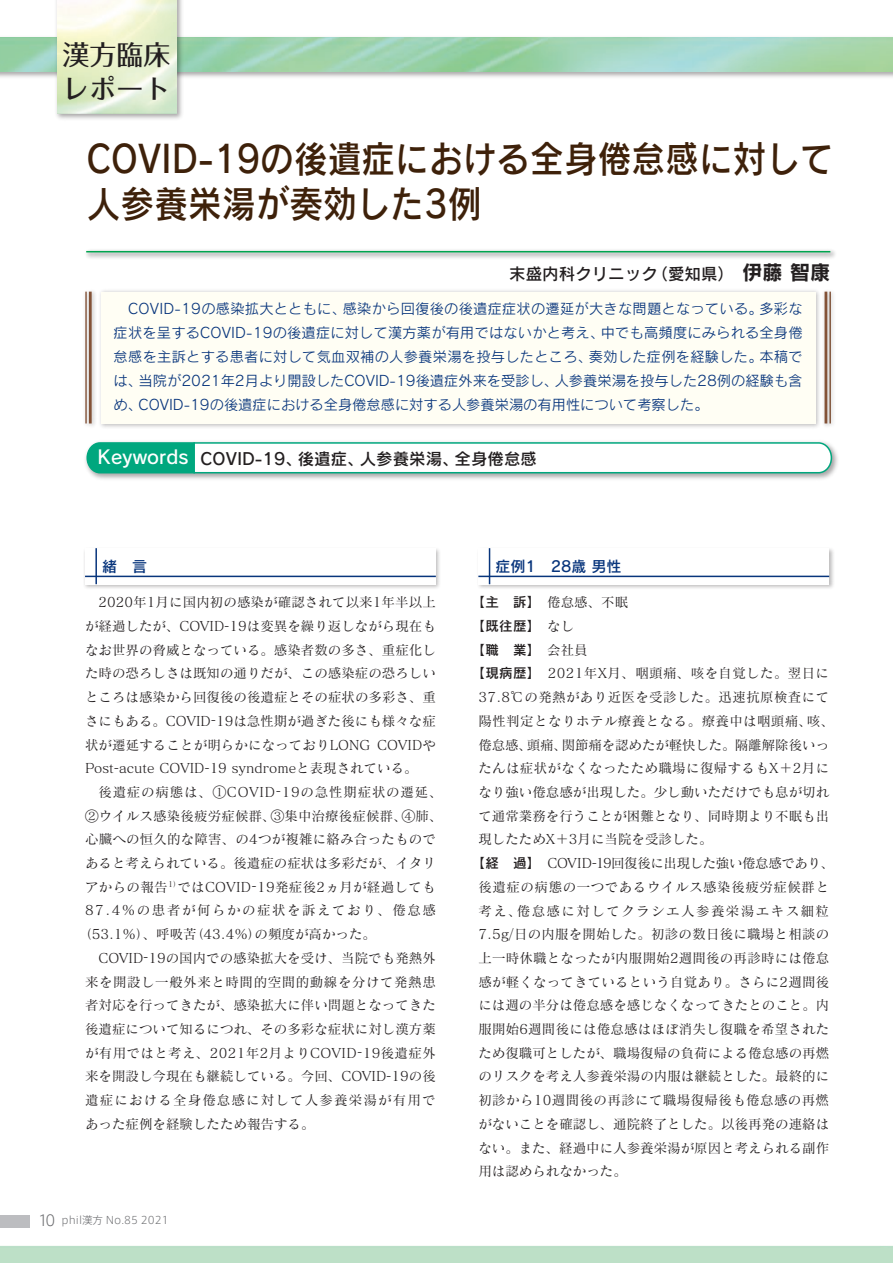
<style>
.page{position:relative;width:893px;height:1263px;background:#fff}
.page>*{position:absolute;margin:0;border:0;box-sizing:border-box;transform-origin:0 0}
.t1{font:37.5px/45px "Rodin Pro DB";color:#3e210a;scale:.9 1}
.t2{font:500 27px/34.5px "Folk Pro";color:#231f20}
.t3{font:18.75px "Rodin Pro DB";color:#fff}
.t4{font:16.5px "Rodin Pro DB";color:#231f20}
.t5{font:15px "Rodin Pro DB";color:#08357c}
.t6{font:14.25px/24px "Rodin Pro M";color:#08357c;text-align:justify}
.t7{font:13.5px/23.7px "Matisse Pro M";letter-spacing:.01em;color:#231f20;text-align:justify}
.t8{font:13.5px "Matisse Pro M";letter-spacing:.04em;color:#231f20}
.t9{font:13.5px "Matisse Pro M";letter-spacing:-.03em;color:#231f20}
.t10{font:13.5px "Matisse Pro M";letter-spacing:.06em;color:#231f20}
.t11{font:13.5px "Matisse Pro M";letter-spacing:-.01em;color:#231f20}
.t12{font:13.5px "Matisse Pro M";letter-spacing:.035em;color:#231f20}
.t13{font:13.5px "Matisse Pro M";letter-spacing:.03em;color:#231f20}
.t14{font:13.5px "Matisse Pro M";letter-spacing:.115em;color:#231f20}
.t15{font:13.5px "Matisse Pro M";letter-spacing:.085em;color:#231f20}
.t16{font:13.5px "Matisse Pro M";letter-spacing:.105em;color:#231f20}
.t17{font:13.5px/23.7px "Rodin Pro DB";color:#231f20}
.t18{font:300 10.5px "Axis Std";color:#6c6d70}
.s1{font-family:"Rodin Pro B";font-size:20.25px}
.s2{font-size:15px}
.s3{font-family:"Rodin Pro DB"}
.s4{font-family:"Matisse Pro M"}
</style>
<div class="page">
<img style="left:53px;top:0;width:132px;height:119px">
<img style="left:58px;top:0;width:119px;height:114px">
<img style="left:85px;top:448px;width:753px;height:31px">
<svg style="left:86px;top:441px;width:747px;height:33px"></svg>
<hr style="left:86px;top:251px;width:744px;height:1px;background:#00a54f">
<img style="left:85px;top:291px;width:10px;height:135px">
<hr style="left:89px;top:292px;width:3px;height:131px;background:#835237">
<img style="left:823px;top:291px;width:10px;height:135px">
<hr style="left:824px;top:292px;width:3px;height:131px;background:#835237">
<img style="left:100px;top:290px;width:719px;height:138px">
<div style="left:101px;top:292px;width:714px;height:131px;background:#fffef4"></div>
<div style="left:83px;top:546px;width:358px;height:44px;background:#231f20;opacity:.3"></div>
<div style="left:85px;top:548px;width:351px;height:36px;background:#fff"></div>
<hr style="left:95px;top:548px;width:2px;height:36px;background:#08357c">
<hr style="left:85px;top:576px;width:351px;height:1px;background:#08357c">
<div style="left:476px;top:546px;width:359px;height:44px;background:#231f20;opacity:.3"></div>
<div style="left:478px;top:548px;width:351px;height:36px;background:#fff"></div>
<hr style="left:489px;top:548px;width:1px;height:36px;background:#08357c">
<hr style="left:478px;top:576px;width:351px;height:1px;background:#08357c">
<div style="left:0;top:1215px;width:30px;height:13px;background:#bcbdc0"></div>
<h2 class="t2" style="left:63px;top:33px;width:109px">漢方臨床レポート</h2>
<h1 class="t1" style="left:87px;top:135px;width:832px">COVID-19の後遺症における全身倦怠感に対して人参養栄湯が奏効した3例</h1>
<p class="t4" style="left:509px;top:263px;width:323px">末盛内科クリニック（愛知県）　<span class="s1">伊藤 智康</span></p>
<p class="t6" style="left:114px;top:296px;width:691px;text-indent:15px">COVID-19の感染拡大とともに、感染から回復後の後遺症症状の遷延が大きな問題となっている。多彩な症状を呈するCOVID-19の後遺症に対して漢方薬が有用ではないかと考え、中でも高頻度にみられる全身倦怠感を主訴とする患者に対して気血双補の人参養栄湯を投与したところ、奏効した症例を経験した。本稿では、当院が2021年2月より開設したCOVID-19後遺症外来を受診し、人参養栄湯を投与した28例の経験も含め、COVID-19の後遺症における全身倦怠感に対する人参養栄湯の有用性について考察した。</p>
<p class="t4" style="left:201px;top:447px;width:338px">COVID-19、後遺症、人参養栄湯、全身倦怠感</p>
<h3 class="t3" style="left:98px;top:445px;width:92px">Keywords</h3>
<p class="t5" style="left:102px;top:556px;width:46px">緒　言</p>
<p class="t7" style="left:85px;top:590px;width:352px;text-indent:13px">2020年1月に国内初の感染が確認されて以来1年半以上が経過したが、COVID-19は変異を繰り返しながら現在もなお世界の脅威となっている。感染者数の多さ、重症化した時の恐ろしさは既知の通りだが、この感染症の恐ろしいところは感染から回復後の後遺症とその症状の多彩さ、重さにもある。COVID-19は急性期が過ぎた後にも様々な症状が遷延することが明らかになっておりLONG COVIDやPost-acute COVID-19 syndromeと表現されている。</p>
<p class="t10" style="left:98px;top:783px;width:346px">後遺症の病態は、①COVID-19の急性期症状の遷延、</p>
<p class="t7" style="left:85px;top:803px;width:359px">②ウイルス感染後疲労症候群、③集中治療後症候群、④肺、</p>
<p class="t7" style="left:85px;top:827px;width:352px">心臓への恒久的な障害、の4つが複雑に絡み合ったもので</p>
<p class="t7" style="left:85px;top:851px;width:352px">あると考えられている。後遺症の症状は多彩だが、イタリ</p>
<p class="t7" style="left:85px;top:874px;width:352px">アからの報告<sup>1）</sup>ではCOVID-19発症後2ヵ月が経過しても</p>
<p class="t14" style="left:85px;top:902px;width:352px">87.4%の患者が何らかの症状を訴えており、倦怠感</p>
<p class="t7" style="left:78px;top:922px;width:299px">（53.1%）、呼吸苦（43.4%）の頻度が高かった。</p>
<p class="t7" style="left:98px;top:946px;width:339px">COVID-19の国内での感染拡大を受け、当院でも発熱外</p>
<p class="t8" style="left:85px;top:973px;width:352px">来を開設し一般外来と時間的空間的動線を分けて発熱患</p>
<p class="t7" style="left:85px;top:993px;width:352px">者対応を行ってきたが、感染拡大に伴い問題となってきた</p>
<p class="t7" style="left:85px;top:1017px;width:352px">後遺症について知るにつれ、その多彩な症状に対し漢方薬</p>
<p class="t7" style="left:85px;top:1040px;width:352px">が有用ではと考え、2021年2月よりCOVID-19後遺症外</p>
<p class="t7" style="left:85px;top:1064px;width:352px">来を開設し今現在も継続している。今回、COVID-19の後</p>
<p class="t15" style="left:85px;top:1091px;width:352px">遺症における全身倦怠感に対して人参養栄湯が有用で</p>
<p class="t7" style="left:85px;top:1111px;width:231px">あった症例を経験したため報告する。</p>
<p class="t18" style="left:38px;top:1213px;width:132px"><span class="s2">10</span> phil漢方 No.85 2021</p>
<p class="t5" style="left:495px;top:556px;width:128px">症例1　28歳 男性</p>
<p class="t7" style="left:472px;top:590px;width:158px"><span class="s3">【主　訴】</span>　倦怠感、不眠</p>
<p class="t17" style="left:472px;top:613px;width:118px">【既往歴】<span class="s4">　なし</span>【職　業】<span class="s4">　会社員</span></p>
<p class="t7" style="left:472px;top:661px;width:359px"><span class="s3">【現病歴】</span>　2021年X月、咽頭痛、咳を自覚した。翌日に</p>
<p class="t7" style="left:478px;top:685px;width:352px">37.8℃の発熱があり近医を受診した。迅速抗原検査にて</p>
<p class="t12" style="left:478px;top:712px;width:357px">陽性判定となりホテル療養となる。療養中は咽頭痛、咳、</p>
<p class="t11" style="left:478px;top:736px;width:352px">倦怠感、頭痛、関節痛を認めたが軽快した。隔離解除後いっ</p>
<p class="t7" style="left:478px;top:756px;width:352px">たんは症状がなくなったため職場に復帰するもX＋2月に</p>
<p class="t7" style="left:478px;top:780px;width:352px">なり強い倦怠感が出現した。少し動いただけでも息が切れ</p>
<p class="t7" style="left:478px;top:803px;width:352px">て通常業務を行うことが困難となり、同時期より不眠も出</p>
<p class="t7" style="left:478px;top:827px;width:236px">現したためX＋3月に当院を受診した。</p>
<p class="t9" style="left:472px;top:854px;width:364px"><span class="s3">【経　過】</span>　COVID-19回復後に出現した強い倦怠感であり、</p>
<p class="t8" style="left:478px;top:878px;width:352px">後遺症の病態の一つであるウイルス感染後疲労症候群と</p>
<p class="t16" style="left:478px;top:902px;width:352px">考え、倦怠感に対してクラシエ人参養栄湯エキス細粒</p>
<p class="t7" style="left:478px;top:922px;width:352px">7.5g/日の内服を開始した。初診の数日後に職場と相談の</p>
<p class="t7" style="left:478px;top:946px;width:352px">上一時休職となったが内服開始2週間後の再診時には倦怠</p>
<p class="t7" style="left:478px;top:969px;width:352px">感が軽くなってきているという自覚あり。さらに2週間後</p>
<p class="t7" style="left:478px;top:993px;width:352px">には週の半分は倦怠感を感じなくなってきたとのこと。内</p>
<p class="t7" style="left:478px;top:1017px;width:352px">服開始6週間後には倦怠感はほぼ消失し復職を希望された</p>
<p class="t7" style="left:478px;top:1040px;width:352px">ため復職可としたが、職場復帰の負荷による倦怠感の再燃</p>
<p class="t7" style="left:478px;top:1064px;width:352px">のリスクを考え人参養栄湯の内服は継続とした。最終的に</p>
<p class="t13" style="left:478px;top:1092px;width:352px">初診から10週間後の再診にて職場復帰後も倦怠感の再燃</p>
<p class="t7" style="left:478px;top:1112px;width:352px">がないことを確認し、通院終了とした。以後再発の連絡は</p>
<p class="t7" style="left:478px;top:1135px;width:352px">ない。また、経過中に人参養栄湯が原因と考えられる副作</p>
<p class="t7" style="left:478px;top:1159px;width:150px">用は認められなかった。</p>
</div>
